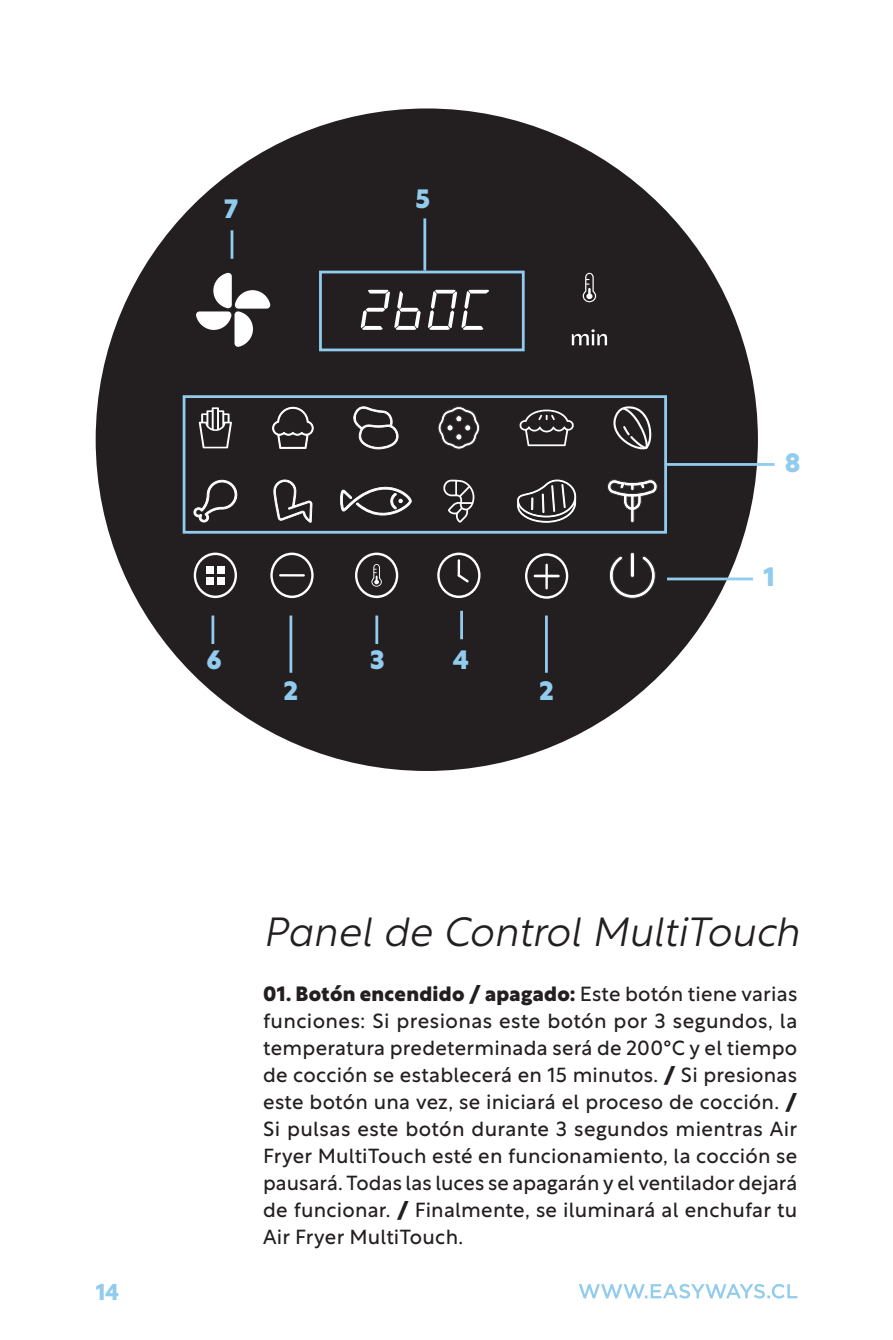
<style>
.page{position:relative;width:893px;height:1340px;background:#fff}
.page>*{position:absolute;margin:0;border:0;box-sizing:border-box;transform-origin:0 0}
.t1{font:italic 300 40.5px "Rustica";color:#231f20}
.t2{font:800 25.88px "Rustica";color:#91cbee}
.t3{font:700 22.5px "Rustica";color:#91cbee}
.t4{font:20.25px/27px "Rustica";letter-spacing:.01em;color:#231f20;text-align:justify}
.s1{font-weight:800}
</style>
<div class="page">
<svg style="left:579px;top:1284px;width:218px;height:14px"></svg>
<div style="left:96px;top:108px;width:662px;height:663px;background:#231f20;border-radius:50%"></div>
<svg style="left:361px;top:290px;width:128px;height:40px"></svg>
<svg style="left:583px;top:273px;width:13px;height:29px"></svg>
<svg style="left:193px;top:480px;width:44px;height:42px"></svg>
<svg style="left:273px;top:479px;width:39px;height:55px"></svg>
<svg style="left:340px;top:486px;width:72px;height:30px"></svg>
<svg style="left:438px;top:406px;width:42px;height:43px"></svg>
<div style="left:464px;top:424px;width:7px;height:7px;border:1px solid #312f30;border-radius:50%"></div>
<div style="left:456px;top:415px;width:6px;height:7px;background:#fff;border-radius:50%"></div>
<div style="left:456px;top:415px;width:6px;height:7px;border:1px solid #312f30;border-radius:50%"></div>
<svg style="left:199px;top:407px;width:33px;height:41px"></svg>
<svg style="left:272px;top:406px;width:42px;height:43px"></svg>
<svg style="left:353px;top:406px;width:45px;height:43px"></svg>
<svg style="left:613px;top:406px;width:38px;height:43px"></svg>
<svg style="left:607px;top:479px;width:51px;height:44px"></svg>
<svg style="left:443px;top:479px;width:31px;height:43px"></svg>
<svg style="left:517px;top:409px;width:59px;height:114px"></svg>
<svg style="left:270px;top:552px;width:44px;height:46px"></svg>
<hr style="left:279px;top:574px;width:26px;height:2px;background:#fff">
<svg style="left:355px;top:552px;width:43px;height:46px"></svg>
<svg style="left:437px;top:552px;width:43px;height:46px"></svg>
<svg style="left:196px;top:272px;width:75px;height:75px"></svg>
<svg style="left:572px;top:329px;width:35px;height:16px"></svg>
<svg style="left:194px;top:552px;width:43px;height:46px"></svg>
<div style="left:206px;top:566px;width:8px;height:8px;background:#fff"></div>
<div style="left:206px;top:576px;width:8px;height:8px;background:#fff"></div>
<div style="left:217px;top:566px;width:8px;height:8px;background:#fff"></div>
<div style="left:217px;top:576px;width:8px;height:8px;background:#fff"></div>
<svg style="left:525px;top:553px;width:43px;height:45px"></svg>
<hr style="left:534px;top:575px;width:25px;height:2px;background:#fff">
<hr style="left:545px;top:563px;width:3px;height:26px;background:#fff">
<svg style="left:609px;top:556px;width:47px;height:43px"></svg>
<hr style="left:630px;top:552px;width:4px;height:25px;background:#fff;border-radius:2px">
<div style="left:630px;top:552px;width:5px;height:26px;border:1px solid #312f30;border-radius:2px"></div>
<div style="left:183px;top:395px;width:484px;height:138px;border:3px solid #91cbee"></div>
<hr style="left:667px;top:463px;width:108px;height:3px;background:#91cbee">
<div style="left:319px;top:271px;width:206px;height:80px;border:3px solid #91cbee"></div>
<hr style="left:423px;top:218px;width:3px;height:53px;background:#91cbee">
<hr style="left:211px;top:615px;width:3px;height:29px;background:#91cbee">
<hr style="left:231px;top:230px;width:2px;height:29px;background:#91cbee">
<hr style="left:375px;top:615px;width:3px;height:29px;background:#91cbee">
<hr style="left:460px;top:611px;width:3px;height:28px;background:#91cbee">
<hr style="left:289px;top:615px;width:3px;height:57px;background:#91cbee">
<hr style="left:545px;top:615px;width:3px;height:57px;background:#91cbee">
<hr style="left:667px;top:577px;width:86px;height:3px;background:#91cbee">
<p class="t2" style="left:224px;top:186px;width:15px">7</p>
<p class="t2" style="left:416px;top:177px;width:16px">5</p>
<p class="t3" style="left:96px;top:1271px;width:25px">14</p>
<p class="t2" style="left:207px;top:637px;width:17px">6</p>
<p class="t2" style="left:284px;top:668px;width:16px">2</p>
<p class="t2" style="left:370px;top:637px;width:16px">3</p>
<p class="t2" style="left:453px;top:637px;width:18px">4</p>
<p class="t2" style="left:539px;top:668px;width:16px">2</p>
<p class="t2" style="left:785px;top:440px;width:17px">8</p>
<p class="t2" style="left:764px;top:555px;width:13px">1</p>
<h1 class="t1" style="left:263px;top:897px;width:537px">Panel de Control MultiTouch</h1>
<p class="t4" style="left:263px;top:978px;width:536px"><span class="s1">01. Botón encendido / apagado:</span> Este botón tiene varias funciones: Si presionas este botón por 3 segundos, la temperatura predeterminada será de 200°C y el tiempo de cocción se establecerá en 15 minutos. <span class="s1">/</span> Si presionas este botón una vez, se iniciará el proceso de cocción. <span class="s1">/ </span>Si pulsas este botón durante 3 segundos mientras Air Fryer MultiTouch esté en funcionamiento, la cocción se pausará. Todas las luces se apagarán y el ventilador dejará de funcionar. <span class="s1">/</span> Finalmente, se iluminará al enchufar tu Air Fryer MultiTouch.</p>
</div>
